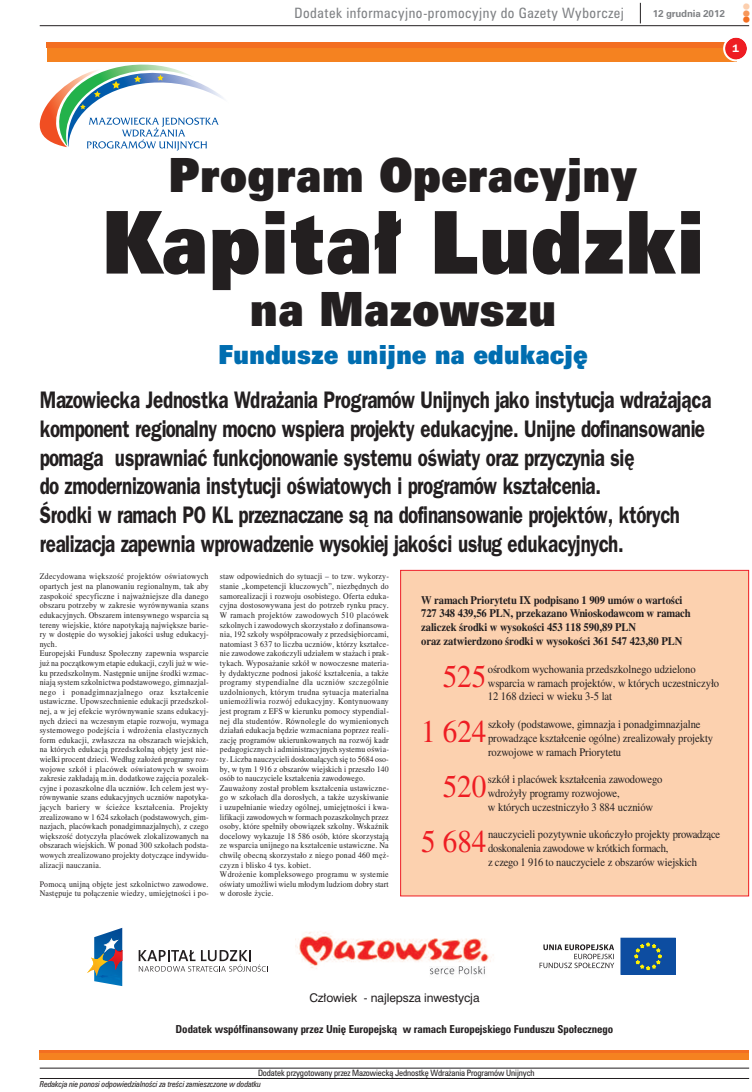
<style>
.page{position:relative;width:752px;height:1092px;background:#fff}
.page>*{position:absolute;margin:0;border:0;box-sizing:border-box;transform-origin:0 0}
.t1{font:79px "Zurich X Blk PL";letter-spacing:-.01em;color:#231f20;scale:.9 1}
.t2{font:43px "Zurich X Blk PL";letter-spacing:-.01em;color:#231f20;scale:.9 1}
.t3{font:31.7px "GW Times";color:#ee1d23}
.t4{font:700 24px/28.8px "GW Franklin";letter-spacing:-.02em;color:#231f20;scale:.85 1}
.t5{font:24px "Zurich X Blk PL";letter-spacing:-.01em;color:#006db0;scale:.9 1}
.t6{font:13px "Zurich Cn PL";letter-spacing:.04em;color:#808285}
.t7{font:12px "Swis 721 PL";letter-spacing:-.005em;color:#231f20}
.t8{font:11.5px/13.8px "GW Times";letter-spacing:-.005em;color:#231f20}
.t9{font:700 11.5px/13.8px "GW Times";letter-spacing:-.005em;color:#231f20}
.t10{font:700 10.9px "Frankfurt Gothic";color:#fff}
.t11{font:700 10px "Zurich Cn PL";letter-spacing:-.005em;color:#231f20}
.t12{font:700 9px "Zurich PL";letter-spacing:-.015em;color:#808285}
.t13{font:8.7px "Dixieland";color:#f36e21}
.t14{font:8.5px/9.6px "GW Times";letter-spacing:.025em;color:#231f20}
.t15{font:8px "Zurich Cn PL";letter-spacing:-.01em;color:#231f20}
.t16{font:italic 7.5px "Zurich Cn PL";letter-spacing:-.01em;color:#231f20}
.s1{color:#f7975a}
.s2{color:#fccfae}
</style>
<div class="page">
<hr style="left:40px;top:25px;width:708px;height:1px;background:#231f20">
<hr style="left:40px;top:1078px;width:708px;height:1px;background:#231f20">
<hr style="left:40px;top:1067px;width:708px;height:1px;background:#231f20">
<div style="left:47px;top:48px;width:689px;height:13px;background:#f58220"></div>
<div style="left:46px;top:42px;width:689px;height:6px;background:#f36e21"></div>
<svg style="left:723px;top:37px;width:24px;height:24px"></svg>
<div style="left:40px;top:1052px;width:708px;height:7px;background:#f58220"></div>
<hr style="left:40px;top:1050px;width:708px;height:3px;background:#f36e21">
<svg style="left:639px;top:3px;width:1px;height:20px"></svg>
<img style="left:295px;top:932px;width:199px;height:43px">
<svg style="left:40px;top:65px;width:184px;height:86px"></svg>
<svg style="left:139px;top:950px;width:129px;height:21px"></svg>
<svg style="left:87px;top:928px;width:35px;height:58px"></svg>
<svg style="left:539px;top:937px;width:137px;height:38px"></svg>
<div style="left:401px;top:571px;width:346px;height:324px;background:#fcd1af"></div>
<div style="left:400px;top:570px;width:348px;height:326px;border:1px solid #ee1d23"></div>
<h3 class="t6" style="left:294px;top:6px;width:331px">Dodatek informacyjno-promocyjny do Gazety Wyborczej</h3>
<p class="t12" style="left:652px;top:9px;width:73px">12 grudnia 2012</p>
<p class="t13" style="left:741px;top:23px;width:22px;rotate:-90deg">l<span class="s1">l</span><span class="s2">l</span></p>
<p class="t10" style="left:732px;top:42px;width:8px">1</p>
<h2 class="t2" style="left:168px;top:152px;width:523px">Program Operacyjny</h2>
<h1 class="t1" style="left:101px;top:200px;width:672px">Kapitał Ludzki</h1>
<h2 class="t2" style="left:249px;top:286px;width:342px">na Mazowszu</h2>
<h3 class="t5" style="left:218px;top:341px;width:412px">Fundusze unijne na edukację</h3>
<p class="t4" style="left:40px;top:385px;width:791px">Mazowiecka Jednostka Wdrażania Programów Unijnych jako instytucja wdrażająca komponent regionalny mocno wspiera projekty edukacyjne. Unijne dofinansowanie pomaga usprawniać funkcjonowanie systemu oświaty oraz przyczynia się<br>do zmodernizowania instytucji oświatowych i programów kształcenia.<br>Środki w ramach PO KL przeznaczane są na dofinansowanie projektów, których realizacja zapewnia wprowadzenie wysokiej jakości usług edukacyjnych.</p>
<p class="t14" style="left:40px;top:571px;width:170px">Zdecydowana większość projektów oświatowych opartych jest na planowaniu regionalnym, tak aby zaspokoić specyficzne i najważniejsze dla danego obszaru potrzeby w zakresie wyrównywania szans edukacyjnych. Obszarem intensywnego wsparcia są tereny wiejskie, które napotykają największe barie&shy;ry w dostępie do wysokiej jakości usług edukacyj&shy;nych.<br>Europejski Fundusz Społeczny zapewnia wsparcie już na początkowym etapie edukacji, czyli już w wie&shy;ku przedszkolnym. Następnie unijne środki wzmac&shy;niają system szkolnictwa podstawowego, gimnazjal&shy;nego i ponadgimnazjalnego oraz kształcenie ustawiczne. Upowszechnienie edukacji przedszkol&shy;nej, a w jej efekcie wyrównywanie szans edukacyj&shy;nych dzieci na wczesnym etapie rozwoju, wymaga systemowego podejścia i wdrożenia elastycznych form edukacji, zwłaszcza na obszarach wiejskich, na których edukacją przedszkolną objęty jest nie&shy;wielki procent dzieci. Według założeń programy roz&shy;wojowe szkół i placówek oświatowych w swoim zakresie zakładają m.in. dodatkowe zajęcia pozalek&shy;cyjne i pozaszkolne dla uczniów. Ich celem jest wy&shy;równywanie szans edukacyjnych uczniów napotyka&shy;jących bariery w ścieżce kształcenia. Projekty zrealizowano w 1 624 szkołach (podstawowych, gim&shy;nazjach, placówkach ponadgimnazjalnych), z czego większość dotyczyła placówek zlokalizowanych na obszarach wiejskich. W ponad 300 szkołach podsta&shy;wowych zrealizowano projekty dotyczące indywidu&shy;alizacji nauczania.</p>
<p class="t14" style="left:40px;top:879px;width:170px">Pomocą unijną objęte jest szkolnictwo zawodowe.<br>Następuje tu połączenie wiedzy, umiejętności i po-</p>
<p class="t14" style="left:220px;top:571px;width:170px">staw odpowiednich do sytuacji – to tzw. wykorzy&shy;stanie „kompetencji kluczowych”, niezbędnych do samorealizacji i rozwoju osobistego. Oferta eduka&shy;cyjna dostosowywana jest do potrzeb rynku pracy.<br>W ramach projektów zawodowych 510 placówek szkolnych i zawodowych skorzystało z dofinansowa&shy;nia, 192 szkoły współpracowały z przedsiębiorcami, natomiast 3 637 to liczba uczniów, którzy kształce&shy;nie zawodowe zakończyli udziałem w stażach i prak&shy;tykach. Wyposażanie szkół w nowoczesne materia&shy;ły dydaktyczne podnosi jakość kształcenia, a także programy stypendialne dla uczniów szczególnie uzdolnionych, którym trudna sytuacja materialna uniemożliwia rozwój edukacyjny. Kontynuowany jest program z EFS w kierunku pomocy stypendial&shy;nej dla studentów. Równolegle do wymienionych działań edukacja będzie wzmacniana poprzez reali&shy;zację programów ukierunkowanych na rozwój kadr pedagogicznych i administracyjnych systemu oświa&shy;ty. Liczba nauczycieli doskonalących się to 5684 oso&shy;by, w tym 1 916 z obszarów wiejskich i przeszło 140 osób to nauczyciele kształcenia zawodowego.<br>Zauważony został problem kształcenia ustawiczne&shy;go w szkołach dla dorosłych, a także uzyskiwanie i uzupełnianie wiedzy ogólnej, umiejętności i kwa&shy;lifikacji zawodowych w formach pozaszkolnych przez osoby, które spełniły obowiązek szkolny. Wskaźnik docelowy wykazuje 18 586 osób, które skorzystają ze wsparcia unijnego na kształcenie ustawiczne. Na chwilę obecną skorzystało z niego ponad 460 męż&shy;czyzn i blisko 4 tys. kobiet.<br>Wdrożenie kompleksowego programu w systemie oświaty umożliwi wielu młodym ludziom dobry start w dorosłe życie.</p>
<h3 class="t9" style="left:421px;top:592px;width:271px">W ramach Priorytetu IX podpisano 1 909 umów o wartości 727 348 439,56 PLN, przekazano Wnioskodawcom w ramach zaliczek środki w wysokości 453 118 590,89 PLN<br>oraz zatwierdzono środki w wysokości 361 547 423,80 PLN</h3>
<h3 class="t3" style="left:442px;top:657px;width:45px">525</h3>
<h3 class="t8" style="left:487px;top:662px;width:233px">ośrodkom wychowania przedszkolnego udzielono wsparcia w ramach projektów, w których uczestniczyło<br>12 168 dzieci w wieku 3-5 lat</h3>
<h3 class="t3" style="left:421px;top:712px;width:67px">1 624</h3>
<h3 class="t8" style="left:488px;top:717px;width:226px">szkoły (podstawowe, gimnazja i ponadgimnazjalne prowadzące kształcenie ogólne) zrealizowały projekty rozwojowe w ramach Priorytetu</h3>
<h3 class="t3" style="left:442px;top:767px;width:45px">520</h3>
<h3 class="t8" style="left:487px;top:772px;width:176px">szkół i placówek kształcenia zawodowego wdrożyły programy rozwojowe,<br>w których uczestniczyło 3 884 uczniów</h3>
<h3 class="t3" style="left:421px;top:822px;width:67px">5 684</h3>
<h3 class="t8" style="left:488px;top:827px;width:233px">nauczycieli pozytywnie ukończyło projekty prowadzące doskonalenia zawodowe w krótkich formach,<br>z czego 1 916 to nauczyciele z obszarów wiejskich</h3>
<h3 class="t7" style="left:309px;top:990px;width:171px">Człowiek - najlepsza inwestycja</h3>
<p class="t11" style="left:175px;top:1023px;width:439px">Dodatek współfinansowany przez Unię Europejską w ramach Europejskiego Funduszu Społecznego</p>
<p class="t15" style="left:258px;top:1068px;width:278px">Dodatek przygotowany przez Mazowiecką Jednostkę Wdrażania Programów Unijnych</p>
<p class="t16" style="left:40px;top:1079px;width:223px">Redakcja nie ponosi odpowiedzialności za treści zamieszczone w dodatku</p>
</div>
